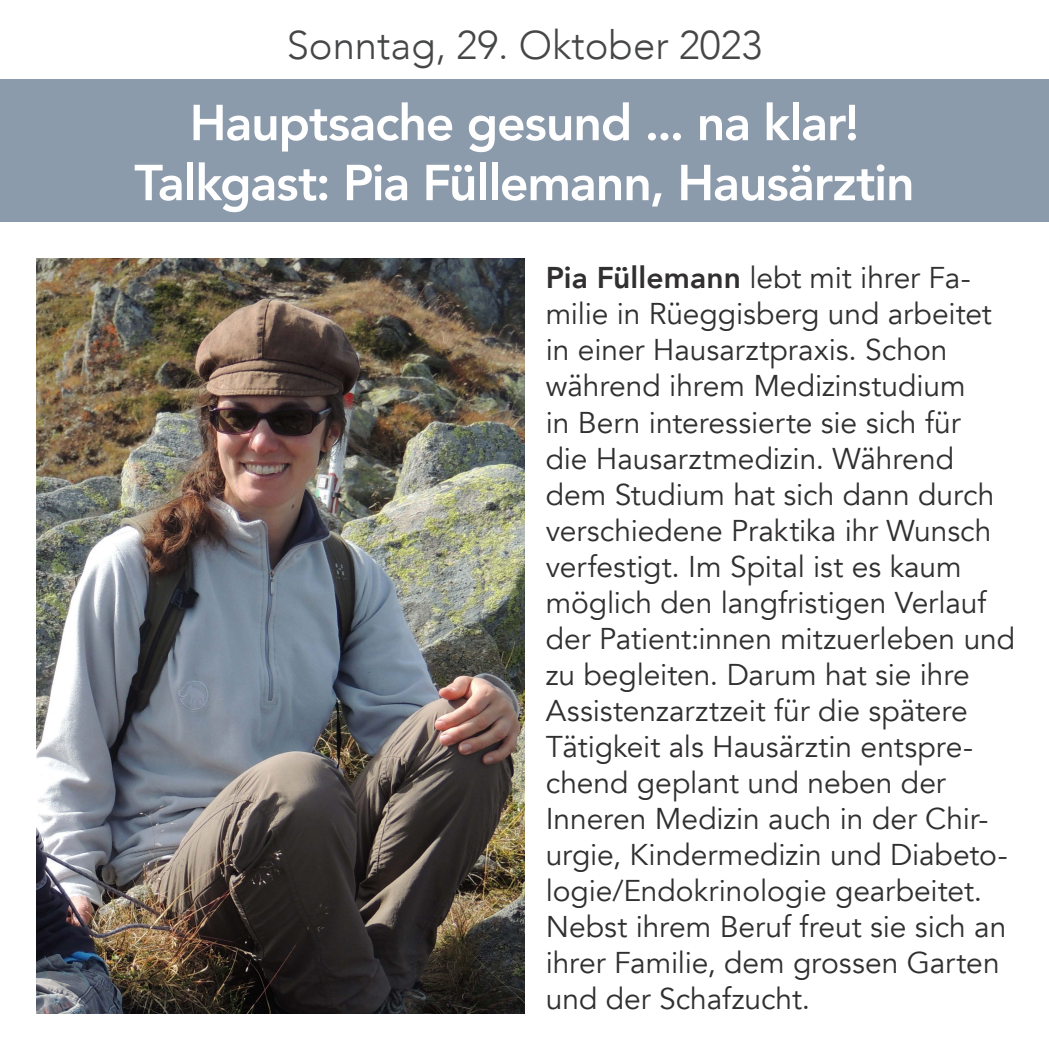
<style>
.page{position:relative;width:1049px;height:1049px;background:#fff}
.page>*{position:absolute;margin:0;border:0;box-sizing:border-box;transform-origin:0 0}
.t1{font:800 50px "Avenir";letter-spacing:-.025em;color:#fff}
.t2{font:300 40px "Avenir";color:#454647}
.t3{font:30px/36px "Avenir";letter-spacing:-.005em;color:#312f30}
.s1{font-weight:800}
</style>
<div class="page">
<img style="left:36px;top:258px;width:488px;height:755px">
<div style="left:0;top:79px;width:1049px;height:142px;background:#8c9bac"></div>
<p class="t2" style="left:287px;top:21px;width:477px">Sonntag, 29. Oktober 2023</p>
<p class="t1" style="left:190px;top:84px;width:671px">Hauptsache gesund ... na klar!</p>
<p class="t1" style="left:134px;top:144px;width:782px">Talkgast: Pia Füllemann, Hausärztin</p>
<p class="t3" style="left:546px;top:261px;width:471px"><span class="s1">Pia Füllemann</span> lebt mit ihrer Fa&shy;milie in Rüeggisberg und arbeitet in einer Hausarztpraxis. Schon während ihrem Medizinstudium<br>in Bern interessierte sie sich für<br>die Hausarztmedizin. Während dem Studium hat sich dann durch verschiedene Praktika ihr Wunsch verfestigt. Im Spital ist es kaum möglich den langfristigen Verlauf der Patient:innen mitzuerleben und zu begleiten. Darum hat sie ihre<br>Assistenzarztzeit für die spätere<br>Tätigkeit als Hausärztin entspre&shy;chend geplant und neben der<br>Inneren Medizin auch in der Chir&shy;urgie, Kindermedizin und Diabeto&shy;logie/Endokrinologie gearbeitet.<br>Nebst ihrem Beruf freut sie sich an ihrer Familie, dem grossen Garten und der Schafzucht.</p>
</div>
